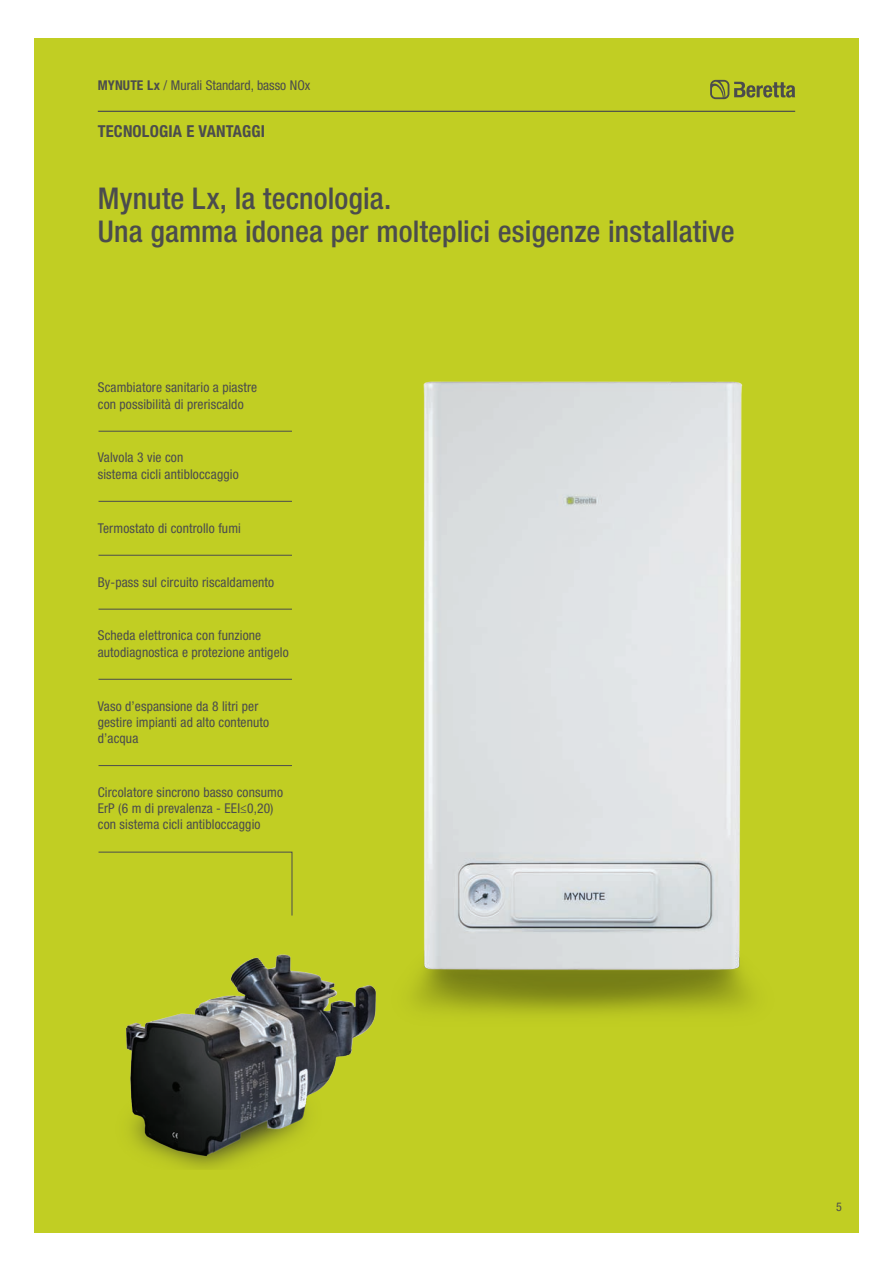
<style>
.page{position:relative;width:893px;height:1263px;background:#fff}
.page>*{position:absolute;margin:0;border:0;box-sizing:border-box;transform-origin:0 0}
.t1{font:500 condensed 30px "Helvetica Neue LT Std";letter-spacing:.005em;color:#4b4c4d}
.t2{font:700 condensed 16.5px "Helvetica Neue LT Std";letter-spacing:.01em;color:#4b4c4d}
.t3{font:condensed 13.5px/16.2px "Helvetica Neue LT Std";letter-spacing:.01em;color:#4b4c4d}
.t4{font:condensed 12px "Helvetica Neue LT Std";color:#4b4c4d}
.s1{font-weight:700}
</style>
<div class="page">
<div style="left:34px;top:38px;width:825px;height:1195px;background:#c1ce23"></div>
<svg style="left:710px;top:80px;width:85px;height:19px"></svg>
<hr style="left:98px;top:111px;width:697px;height:1px;background:#4b4c4d">
<img style="left:413px;top:381px;width:338px;height:633px">
<hr style="left:99px;top:431px;width:193px;height:1px;background:#4b4c4d">
<hr style="left:99px;top:501px;width:193px;height:1px;background:#4b4c4d">
<hr style="left:99px;top:555px;width:193px;height:1px;background:#4b4c4d">
<hr style="left:99px;top:609px;width:193px;height:1px;background:#4b4c4d">
<hr style="left:99px;top:679px;width:193px;height:1px;background:#4b4c4d">
<hr style="left:99px;top:765px;width:193px;height:1px;background:#4b4c4d">
<img style="left:125px;top:954px;width:251px;height:215px">
<svg style="left:98px;top:851px;width:195px;height:65px"></svg>
<p class="t3" style="left:98px;top:77px;width:214px"><span class="s1">MYNUTE Lx</span> / Murali Standard, basso NOx</p>
<p class="t2" style="left:98px;top:121px;width:169px">TECNOLOGIA E VANTAGGI</p>
<p class="t1" style="left:98px;top:180px;width:295px">Mynute Lx, la tecnologia.</p>
<p class="t1" style="left:98px;top:213px;width:638px">Una gamma idonea per molteplici esigenze installative</p>
<p class="t3" style="left:98px;top:379px;width:161px">Scambiatore sanitario a piastre</p>
<p class="t3" style="left:98px;top:396px;width:147px">con possibilità di preriscaldo</p>
<p class="t3" style="left:98px;top:449px;width:87px">Valvola 3 vie con</p>
<p class="t3" style="left:98px;top:466px;width:142px">sistema cicli antibloccaggio</p>
<p class="t3" style="left:98px;top:520px;width:145px">Termostato di controllo fumi</p>
<p class="t3" style="left:98px;top:573px;width:178px">By-pass sul circuito riscaldamento</p>
<p class="t3" style="left:98px;top:627px;width:165px">Scheda elettronica con funzione</p>
<p class="t3" style="left:98px;top:644px;width:192px">autodiagnostica e protezione antigelo</p>
<p class="t3" style="left:98px;top:697px;width:173px">Vaso d’espansione da 8 litri per gestire impianti ad alto contenuto d’acqua</p>
<p class="t3" style="left:98px;top:784px;width:187px">Circolatore sincrono basso consumo<br>ErP (6 m di prevalenza - EEI≤0,20)</p>
<p class="t3" style="left:98px;top:816px;width:164px">con sistema cicli antibloccaggio</p>
<p class="t4" style="left:836px;top:1200px;width:7px">5</p>
</div>
